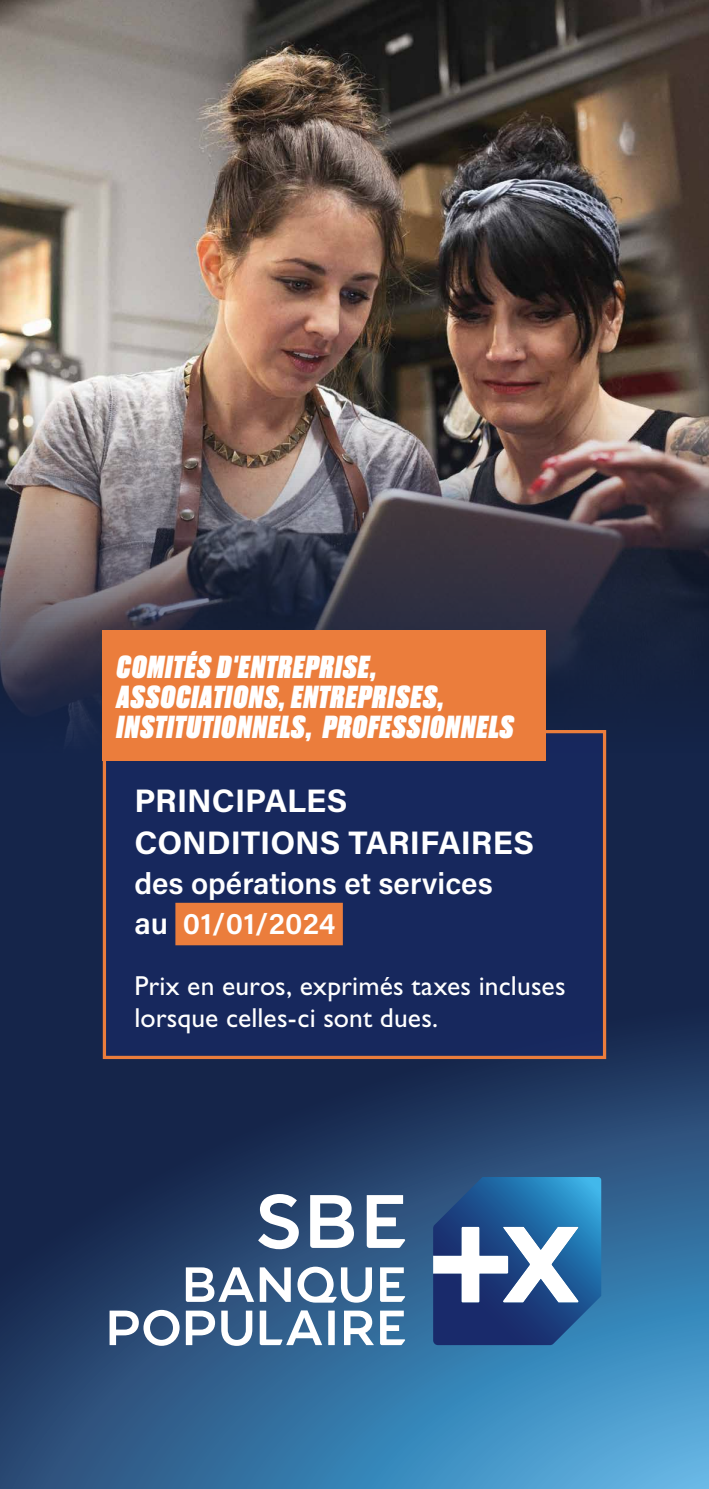
<style>
.page{position:relative;width:709px;height:1489px;background:#fff}
.page>*{position:absolute;margin:0;border:0;box-sizing:border-box;transform-origin:0 0}
.t1{font:700 32.5px/41.5px "Acumin Pro";color:#fff}
.t2{font:italic 30px/30px "Druk Super";letter-spacing:.05em;color:#fff}
.t3{font:600 30px/40px "Acumin Pro";color:#fff}
.t4{font:27.5px/32.5px "Gill Sans Std";letter-spacing:.005em;color:#fff}
</style>
<div class="page">
<img style="left:0;top:0;width:709px;height:263px">
<img style="left:0;top:263px;width:709px;height:649px">
<svg style="left:0;top:912px;width:709px;height:576px;background:#29507b"></svg>
<div style="left:104px;top:731px;width:500px;height:326px;background:#17285d"></div>
<div style="left:175px;top:902px;width:168px;height:43px;background:#eb7d3c"></div>
<div style="left:103px;top:730px;width:503px;height:328px;border:3px solid #eb7d3c"></div>
<div style="left:103px;top:630px;width:443px;height:131px;background:#eb7d3c"></div>
<div style="left:328px;top:1310px;width:7px;height:34px;background:#fff"></div>
<svg style="left:186px;top:1310px;width:29px;height:34px"></svg>
<svg style="left:110px;top:1309px;width:70px;height:36px"></svg>
<svg style="left:221px;top:1310px;width:31px;height:35px"></svg>
<svg style="left:260px;top:1310px;width:62px;height:34px"></svg>
<svg style="left:344px;top:1310px;width:30px;height:34px"></svg>
<svg style="left:260px;top:1267px;width:31px;height:34px"></svg>
<svg style="left:380px;top:1310px;width:25px;height:34px"></svg>
<svg style="left:380px;top:1267px;width:25px;height:34px"></svg>
<svg style="left:297px;top:1266px;width:75px;height:36px"></svg>
<svg style="left:186px;top:1267px;width:68px;height:34px"></svg>
<svg style="left:258px;top:1193px;width:41px;height:56px"></svg>
<svg style="left:310px;top:1194px;width:44px;height:53px"></svg>
<svg style="left:367px;top:1194px;width:38px;height:53px"></svg>
<svg style="left:433px;top:1176px;width:168px;height:168px"></svg>
<p class="t2" style="left:117px;top:650px;width:398px">COMITÉS D'ENTREPRISE,<br>ASSOCIATIONS, ENTREPRISES,<br>INSTITUTIONNELS, PROFESSIONNELS</p>
<p class="t1" style="left:134px;top:778px;width:401px">PRINCIPALES<br>CONDITIONS TARIFAIRES</p>
<p class="t3" style="left:134px;top:862px;width:360px">des opérations et services au 01/01/2024</p>
<p class="t4" style="left:134px;top:969px;width:432px">Prix en euros, exprimés taxes incluses lorsque celles-ci sont dues.</p>
</div>
